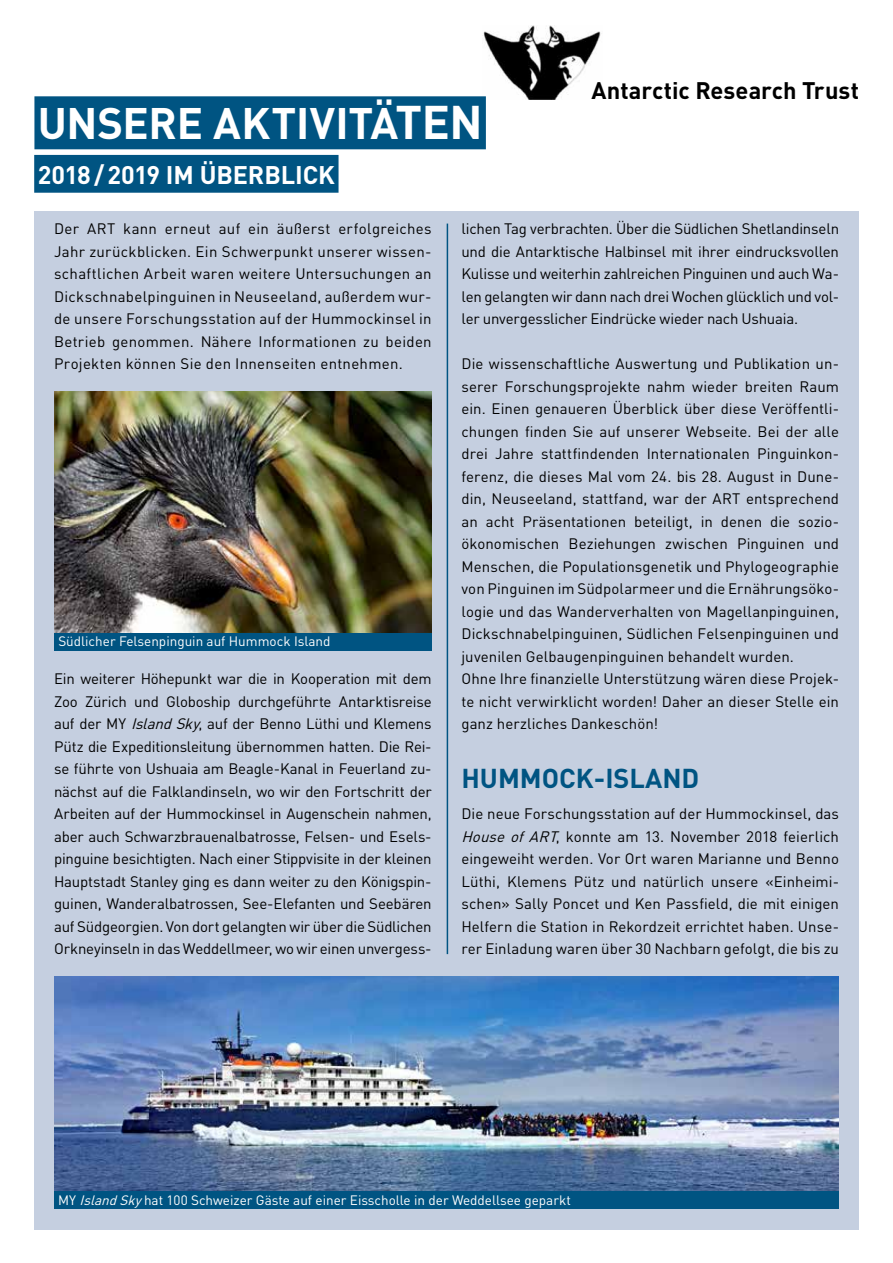
<style>
.page{position:relative;width:893px;height:1263px;background:#fff}
.page>*{position:absolute;margin:0;border:0;box-sizing:border-box;transform-origin:0 0}
.t1{font:700 43.5px "DIN";letter-spacing:-.005em;color:#fff}
.t2{font:700 27px "DIN";color:#005482}
.t3{font:700 25.2px "DIN";letter-spacing:-.005em;color:#fff}
.t4{font:700 23.7px "DIN";color:#000}
.t5{font:15px/22.5px "DIN";letter-spacing:.005em;color:#000;text-align:justify}
.t6{font:13.5px "DIN";color:#fff}
.s1{font-size:46.65px}
.s2{font-style:italic}
</style>
<div class="page">
<div style="left:34px;top:212px;width:825px;height:1018px;background:#c5cfe0"></div>
<hr style="left:447px;top:224px;width:1px;height:730px;background:#005482">
<img style="left:483px;top:26px;width:118px;height:74px">
<div style="left:34px;top:96px;width:452px;height:53px;background:#005482"></div>
<div style="left:34px;top:155px;width:305px;height:38px;background:#005482"></div>
<img style="left:54px;top:977px;width:785px;height:215px">
<div style="left:54px;top:1192px;width:785px;height:17px;background:#005482"></div>
<img style="left:54px;top:392px;width:378px;height:241px">
<div style="left:54px;top:633px;width:378px;height:17px;background:#005482"></div>
<h1 class="t1" style="left:38px;top:95px;width:446px">UNSERE AKTIVITÄ<span class="s1">TEN</span></h1>
<h3 class="t3" style="left:38px;top:158px;width:299px">2018/2019 IM ÜBERBLICK</h3>
<h3 class="t4" style="left:591px;top:75px;width:269px">Antarctic Research Trust</h3>
<p class="t5" style="left:54px;top:217px;width:379px">Der ART kann erneut auf ein äußerst erfolgreiches Jahr zurückblicken. Ein Schwerpunkt unserer wissen&shy;schaftlichen Arbeit waren weitere Untersuchungen an Dickschnabelpinguinen in Neuseeland, außerdem wur&shy;de unsere Forschungsstation auf der Hummockinsel in Betrieb genommen. Nähere Informationen zu beiden Projekten können Sie den Innenseiten entnehmen.</p>
<p class="t6" style="left:58px;top:633px;width:274px">Südlicher Felsenpinguin auf Hummock Island</p>
<p class="t5" style="left:54px;top:667px;width:379px">Ein weiterer Höhepunkt war die in Kooperation mit dem Zoo Zürich und Globoship durchgeführte Antarktisreise auf der MY <span class="s2">IslandSky</span>, auf der Benno Lüthi und Klemens Pütz die Expeditionsleitung übernommen hatten. Die Rei&shy;se führte von Ushuaia am Beagle-Kanal in Feuerland zu&shy;nächst auf die Falklandinseln, wo wir den Fortschritt der Arbeiten auf der Hummockinsel in Augenschein nahmen, aber auch Schwarzbrauenalbatrosse, Felsen- und Esels&shy;pinguine besichtigten. Nach einer Stippvisite in der kleinen Hauptstadt Stanley ging es dann weiter zu den Königspin&shy;guinen, Wanderalbatrossen, See-Elefanten und Seebären auf Südgeorgien. Von dort gelangten wir über die Südlichen Orkneyinseln in das Weddellmeer, wo wir einen unvergess-</p>
<p class="t5" style="left:461px;top:217px;width:379px">lichen Tag verbrachten. Über die Südlichen Shetlandinseln und die Antarktische Halbinsel mit ihrer eindrucksvollen Kulisse und weiterhin zahlreichen Pinguinen und auch Wa&shy;len gelangten wir dann nach drei Wochen glücklich und vol&shy;ler unvergesslicher Eindrücke wieder nach Ushuaia.</p>
<p class="t5" style="left:461px;top:352px;width:379px;text-align:left">Die wissenschaftliche Auswertung und Publikation un&shy;serer Forschungsprojekte nahm wieder breiten Raum ein. Einen genaueren Überblick über diese Veröffentli&shy;chungen finden Sie auf unserer Webseite. Bei der alle drei Jahre stattfindenden Internationalen Pinguinkon&shy;ferenz, die dieses Mal vom 24. bis 28. August in Dune&shy;din, Neuseeland, stattfand, war der ART entsprechend an acht Präsentationen beteiligt, in denen die sozio&shy;ökonomischen Beziehungen zwischen Pinguinen und Menschen, die Populationsgenetik und Phylogeographie von Pinguinen im Südpolarmeer und die Ernährungsöko&shy;logie und das Wanderverhalten von Magellanpinguinen, Dickschnabelpinguinen, Südlichen Felsenpinguinen und juvenilen Gelbaugenpinguinen behandelt wurden.<br>Ohne Ihre finanzielle Unterstützung wären diese Projek&shy;te nicht verwirklicht worden! Daher an dieser Stelle ein ganz herzliches Dankeschön!</p>
<h2 class="t2" style="left:461px;top:760px;width:239px">HUMMOCK-ISLAND</h2>
<p class="t5" style="left:461px;top:802px;width:379px">Die neue Forschungsstation auf der Hummockinsel, das <span class="s2">House of ART</span>, konnte am 13. November 2018 feierlich eingeweiht werden. Vor Ort waren Marianne und Benno Lüthi, Klemens Pütz und natürlich unsere «Einheimi&shy;schen» Sally Poncet und Ken Passfield, die mit einigen Helfern die Station in Rekordzeit errichtet haben. Unse&shy;rer Einladung waren über 30 Nachbarn gefolgt, die bis zu</p>
<p class="t6" style="left:58px;top:1191px;width:514px">MY <span class="s2">IslandSky</span>hat 100 Schweizer Gäste auf einer Eisscholle in der Weddellsee geparkt</p>
</div>
